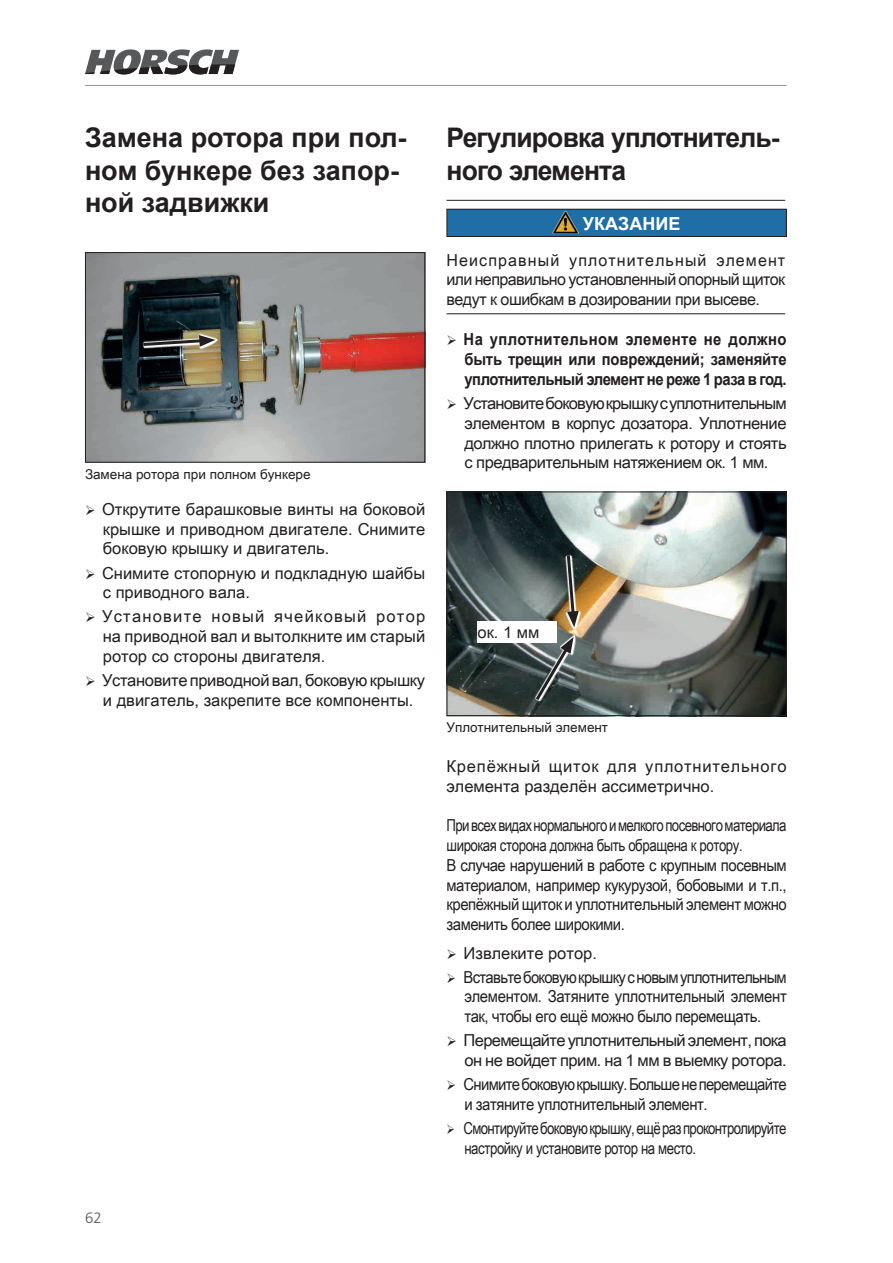
<style>
.page{position:relative;width:893px;height:1263px;background:#fff}
.page>*{position:absolute;margin:0;border:0;box-sizing:border-box;transform-origin:0 0}
.ueberschrift2{font:700 27px/32.4px "Arial";letter-spacing:-.015em;color:#231f20}
.t1{font:700 18px "Arial";color:#fff}
.text{font:16.5px/19.8px "Arial Unicode MS";letter-spacing:-.03em;color:#231f20;text-align:justify}
.text-2{font:16.5px/19.8px "Arial Unicode MS";letter-spacing:-.03em;color:#231f20;text-align:justify;scale:.9 1}
.text-3{font:16.5px/19.8px "Arial Unicode MS";letter-spacing:-.03em;color:#231f20;scale:.8 1}
.t2{font:700 16.5px/19.8px "Arial";letter-spacing:-.03em;color:#231f20;text-align:justify;scale:.9 1}
.text-4{font:16.5px/19.8px "Arial Unicode MS";color:#231f20}
.text-5{font:16.5px/19.8px "Arial Unicode MS";letter-spacing:.05em;color:#231f20}
.t3{font:300 15px "Frutiger LT Pro";color:#57585a}
.bild{font:13.5px "Arial Unicode MS";color:#231f20}
</style>
<div class="page">
<svg style="left:85px;top:49px;width:154px;height:25px"></svg>
<hr style="left:85px;top:85px;width:702px;height:1px;background:#8f9191">
<hr style="left:446px;top:200px;width:339px;height:1px;background:#231f20">
<hr style="left:446px;top:313px;width:339px;height:1px;background:#231f20">
<div style="left:447px;top:209px;width:339px;height:27px;background:#206ea6"></div>
<img style="left:553px;top:212px;width:25px;height:22px">
<div style="left:446px;top:209px;width:341px;height:28px;border:1px solid #231f20"></div>
<img style="left:448px;top:493px;width:337px;height:221px">
<div style="left:446px;top:491px;width:341px;height:225px;border:1px solid #231f20"></div>
<div style="left:478px;top:621px;width:79px;height:21px;background:#fff"></div>
<img style="left:527px;top:551px;width:83px;height:152px">
<img style="left:87px;top:254px;width:336px;height:207px">
<div style="left:85px;top:252px;width:340px;height:211px;border:1px solid #231f20"></div>
<img style="left:139px;top:303px;width:79px;height:78px">
<p class="ueberschrift2" style="left:85px;top:122px;width:323px">Замена ротора при пол&shy;ном бункере без запор&shy;ной задвижки</p>
<p class="bild" style="left:85px;top:464px;width:227px">Замена ротора при полном бункере</p>
<p class="text" style="left:102px;top:499px;width:325px">Открутите барашковые винты на боковой крышке и приводном двигателе. Снимите боковую крышку и двигатель.</p>
<p class="text-4" style="left:102px;top:562px;width:325px">Снимите стопорную и подкладную шайбы с приводного вала.</p>
<p class="text" style="left:102px;top:606px;width:325px">Установите новый ячейковый ротор на приводной вал и вытолкните им старый ротор со стороны двигателя.</p>
<p class="text" style="left:102px;top:670px;width:325px">Установите приводной вал, боковую крышку и двигатель, закрепите все компоненты.</p>
<p class="ueberschrift2" style="left:446px;top:122px;width:335px">Регулировка уплотнитель&shy;ного элемента</p>
<p class="t1" style="left:583px;top:211px;width:99px">УКАЗАНИЕ</p>
<p class="text" style="left:446px;top:250px;width:340px">Неисправный уплотнительный элемент или неправильно установленный опорный щиток ведут к ошибкам в дозировании при высеве.</p>
<p class="t2" style="left:464px;top:330px;width:361px">На уплотнительном элементе не должно быть трещин или повреждений; заменяйте уплотнительный элемент не реже 1 раза в год.</p>
<p class="text" style="left:464px;top:393px;width:325px">Установите боковую крышку с уплотнительным элементом в корпус дозатора. Уплотнение должно плотно прилегать к ротору и стоять с предварительным натяжением ок. 1 мм.</p>
<p class="text" style="left:478px;top:621px;width:63px">ок. 1 мм</p>
<p class="bild" style="left:446px;top:718px;width:163px">Уплотнительный элемент</p>
<p class="text-5" style="left:446px;top:756px;width:342px">Крепёжный щиток для уплотнительного элемента разделён ассиметрично.</p>
<p class="text-3" style="left:446px;top:815px;width:427px">При всех видах нормального и мелкого посевного материала широкая сторона должна быть обращена к ротору.</p>
<p class="text-2" style="left:446px;top:855px;width:379px">В случае нарушений в работе с крупным посевным материалом, например кукурузой, бобовыми и т.п., крепёжный щиток и уплотнительный элемент можно заменить более широкими.</p>
<p class="text-4" style="left:464px;top:942px;width:135px">Извлеките ротор.</p>
<p class="text-2" style="left:464px;top:966px;width:361px">Вставьте боковую крышку с новым уплотнительным элементом. Затяните уплотнительный элемент так, чтобы его ещё можно было перемещать.</p>
<p class="text" style="left:464px;top:1030px;width:325px">Перемещайте уплотнительный элемент, пока он не войдет прим. на 1 мм в выемку ротора.</p>
<p class="text-2" style="left:464px;top:1074px;width:361px">Снимите боковую крышку. Больше не перемещайте и затяните уплотнительный элемент.</p>
<p class="text-3" style="left:464px;top:1118px;width:405px">Смонтируйте боковую крышку, ещё раз проконтролируйте настройку и установите ротор на место.</p>
<p class="t3" style="left:85px;top:1209px;width:18px">62</p>
</div>
